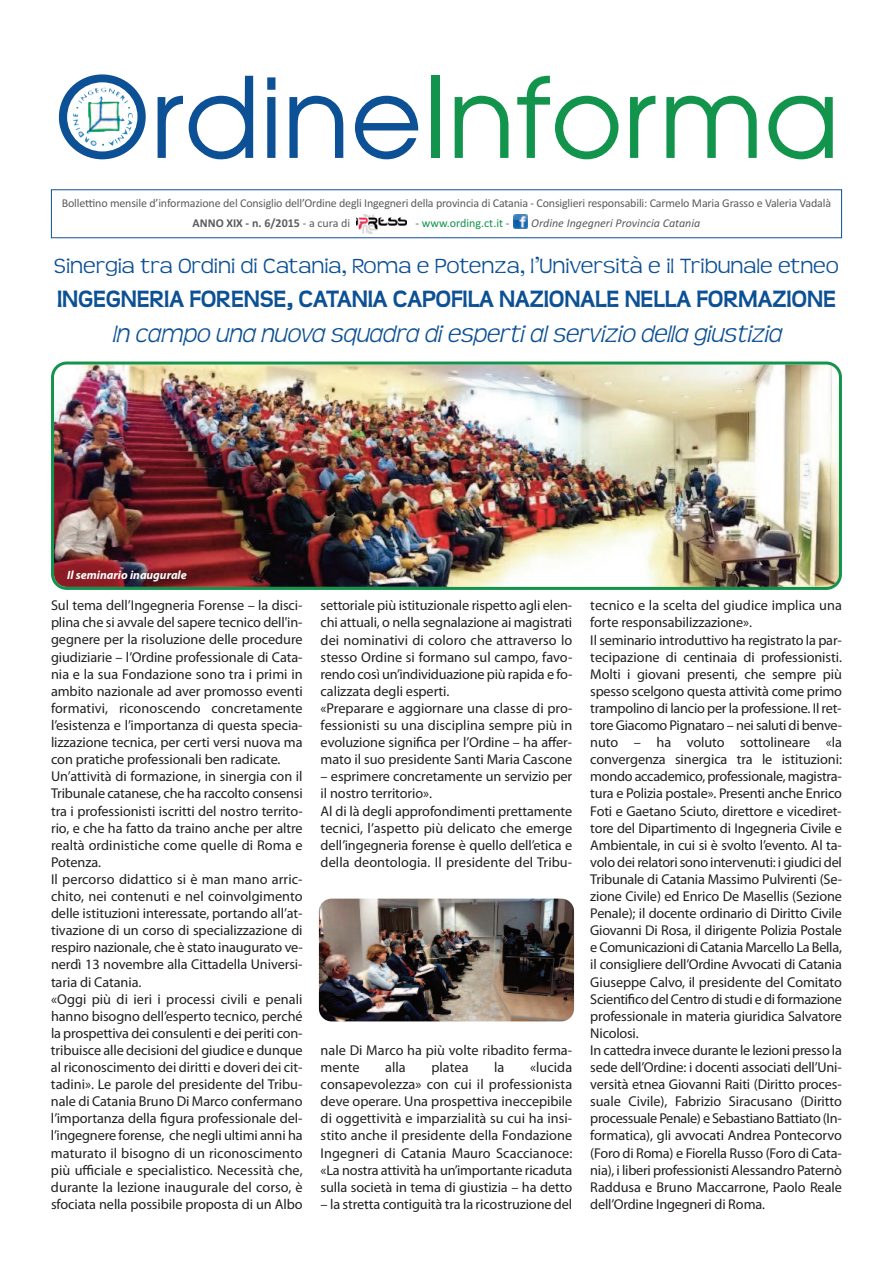
<style>
.page{position:relative;width:893px;height:1263px;background:#fff}
.page>*{position:absolute;margin:0;border:0;box-sizing:border-box;transform-origin:0 0}
.t1{font:111px "Avian";color:#12944c}
.t2{font:700 24px "Teen";letter-spacing:-.01em;color:#0c5095}
.t3{font:italic 300 24px "Teen";color:#0c5095}
.t4{font:300 21px "Teen";color:#0c5095}
.t5{font:14.25px/17.1px "Myriad Pro";letter-spacing:-.005em;color:#231f20}
.t6{font:12px/19.5px "Calibri";letter-spacing:-.015em;color:#5c5c5f}
.t7{font:italic 12px "Calibri";color:#5c5c5f}
.t8{font:italic 700 12px "Myriad Pro";color:#fff}
.s1{color:#0c5095}
.s2{font-weight:700}
.s3{color:#fff}
.s4{color:#12944c}
</style>
<div class="page">
<img style="left:73px;top:87px;width:60px;height:47px">
<img style="left:513px;top:215px;width:14px;height:14px">
<img style="left:356px;top:215px;width:50px;height:18px">
<img style="left:51px;top:361px;width:791px;height:229px">
<img style="left:319px;top:899px;width:255px;height:122px;border-radius:13px">
<h1 class="t1" style="left:54px;top:52px;width:787px"><span class="s1">Ordine</span>Informa</h1>
<p class="t6" style="left:193px;top:193px;width:640px;text-indent:-131px">Bollettino mensile d’informazione del Consiglio dell’Ordine degli Ingegneri della provincia di Catania - Consiglieri responsabili: Carmelo Maria Grasso e Valeria Vadalà<br><span class="s2">ANNO XIX - n. 6/2015</span> - a cura di <span class="s3">I pressssssss</span> - <span class="s4">www.ording.ct.it</span> -</p>
<p class="t7" style="left:531px;top:215px;width:171px">Ordine Ingegneri Provincia Catania</p>
<h3 class="t4" style="left:54px;top:253px;width:786px">Sinergia tra Ordini di Catania, Roma e Potenza, l’Università e il Tribunale etneo</h3>
<h2 class="t2" style="left:57px;top:285px;width:780px">INGEGNERIA FORENSE, CATANIA CAPOFILA NAZIONALE NELLA FORMAZIONE</h2>
<h2 class="t3" style="left:112px;top:320px;width:671px">In campo una nuova squadra di esperti al servizio della giustizia</h2>
<p class="t8" style="left:67px;top:570px;width:121px">Il seminario inaugurale</p>
<p class="t5" style="left:51px;top:598px;width:253px">Sul tema dell’Ingegneria Forense – la disci&shy;plina che si avvale del sapere tecnico dell'in&shy;gegnere per la risoluzione delle procedure giudiziarie – l’Ordine professionale di Cata&shy;nia e la sua Fondazione sono tra i primi in ambito nazionale ad aver promosso eventi formativi, riconoscendo concretamente l’esistenza e l’importanza di questa specia&shy;lizzazione tecnica, per certi versi nuova ma con pratiche professionali ben radicate.<br>Un’attività di formazione, in sinergia con il Tribunale catanese, che ha raccolto consensi tra i professionisti iscritti del nostro territo&shy;rio, e che ha fatto da traino anche per altre realtà ordinistiche come quelle di Roma e Potenza.<br>Il percorso didattico si è man mano arric&shy;chito, nei contenuti e nel coinvolgimento delle istituzioni interessate, portando all’at&shy;tivazione di un corso di specializzazione di respiro nazionale, che è stato inaugurato ve&shy;nerdì 13 novembre alla Cittadella Universi&shy;taria di Catania.<br>«Oggi più di ieri i processi civili e penali hanno bisogno dell’esperto tecnico, perché la prospettiva dei consulenti e dei periti con&shy;tribuisce alle decisioni del giudice e dunque al riconoscimento dei diritti e doveri dei cit&shy;tadini». Le parole del presidente del Tribu&shy;nale di Catania Bruno Di Marco confermano l’importanza della figura professionale del&shy;l’ingegnere forense, che negli ultimi anni ha maturato il bisogno di un riconoscimento più ufficiale e specialistico. Necessità che, durante la lezione inaugurale del corso, è sfociata nella possibile proposta di un Albo</p>
<p class="t5" style="left:321px;top:598px;width:253px">settoriale più istituzionale rispetto agli elen&shy;chi attuali, o nella segnalazione ai magistrati dei nominativi di coloro che attraverso lo stesso Ordine si formano sul campo, favo&shy;rendo così un’individuazione più rapida e fo&shy;calizzata degli esperti.<br>«Preparare e aggiornare una classe di pro&shy;fessionisti su una disciplina sempre più in evoluzione significa per l’Ordine – ha affer&shy;mato il suo presidente Santi Maria Cascone</p>
<p class="t5" style="left:321px;top:769px;width:253px">– esprimere concretamente un servizio per il nostro territorio».<br>Al di là degli approfondimenti prettamente tecnici, l’aspetto più delicato che emerge dell’ingegneria forense è quello dell’etica e della deontologia. Il presidente del Tribu-</p>
<p class="t5" style="left:321px;top:1043px;width:253px">nale Di Marco ha più volte ribadito ferma&shy;mente</p>
<p class="t5" style="left:321px;top:1060px;width:253px;text-align:justify;text-indent:209px">«lucida consapevolezza» con cui il professionista deve operare. Una prospettiva ineccepibile di oggettività e imparzialità su cui ha insi&shy;stito anche il presidente della Fondazione Ingegneri di Catania Mauro Scaccianoce: «La nostra attività ha un’importante ricaduta sulla società in tema di giustizia – ha detto</p>
<p class="t5" style="left:321px;top:1197px;width:253px">– la stretta contiguità tra la ricostruzione del</p>
<p class="t5" style="left:385px;top:1060px;width:22px">alla</p>
<p class="t5" style="left:431px;top:1060px;width:39px">platea</p>
<p class="t5" style="left:494px;top:1060px;width:12px">la</p>
<p class="t5" style="left:590px;top:598px;width:253px">tecnico e la scelta del giudice implica una forte responsabilizzazione».<br>Il seminario introduttivo ha registrato la par&shy;tecipazione di centinaia di professionisti.<br>Molti i giovani presenti, che sempre più spesso scelgono questa attività come primo trampolino di lancio per la professione. Il ret&shy;tore Giacomo Pignataro – nei saluti di benve&shy;nuto – ha voluto sottolineare «la convergenza sinergica tra le istituzioni: mondo accademico, professionale, magistra&shy;tura e Polizia postale». Presenti anche Enrico Foti e Gaetano Sciuto, direttore e vicediret&shy;tore del Dipartimento di Ingegneria Civile e Ambientale, in cui si è svolto l’evento. Al ta&shy;volo dei relatori sono intervenuti: i giudici del Tribunale di Catania Massimo Pulvirenti (Se&shy;zione Civile) ed Enrico De Masellis (Sezione Penale); il docente ordinario di Diritto Civile Giovanni Di Rosa, il dirigente Polizia Postale e Comunicazioni di Catania Marcello La Bella, il consigliere dell’Ordine Avvocati di Catania Giuseppe Calvo, il presidente del Comitato Scientifico del Centro di studi e di formazione professionale in materia giuridica Salvatore Nicolosi.<br>In cattedra invece durante le lezioni presso la sede dell’Ordine: i docenti associati dell’Uni&shy;versità etnea Giovanni Raiti (Diritto proces&shy;suale Civile), Fabrizio Siracusano (Diritto processuale Penale) e Sebastiano Battiato (In&shy;formatica), gli avvocati Andrea Pontecorvo (Foro di Roma) e Fiorella Russo (Foro di Cata&shy;nia), i liberi professionisti Alessandro Paternò Raddusa e Bruno Maccarrone, Paolo Reale dell’Ordine Ingegneri di Roma.</p>
</div>
